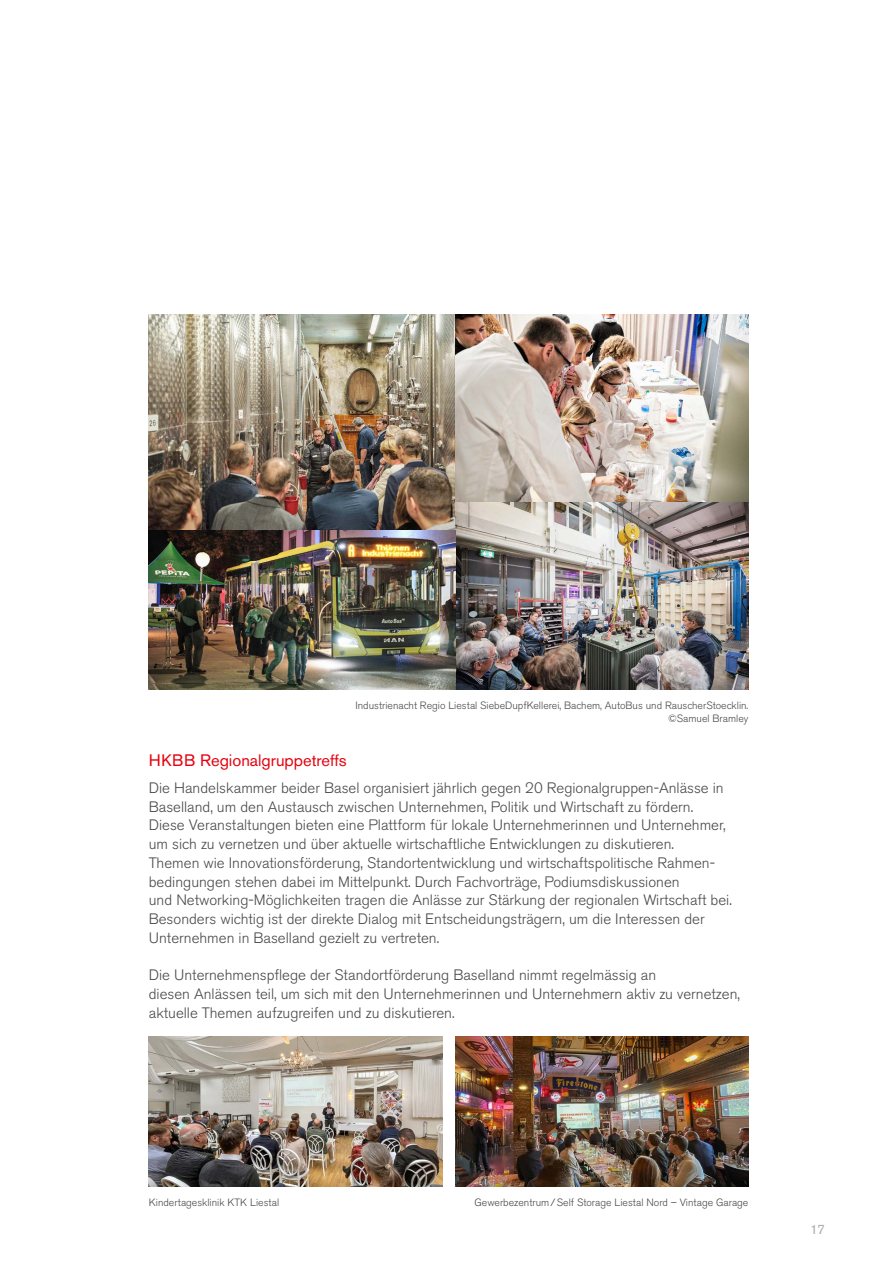
<style>
.page{position:relative;width:893px;height:1263px;background:#fff}
.page>*{position:absolute;margin:0;border:0;box-sizing:border-box;transform-origin:0 0}
.t1{font:16.5px "Akzidenz Grotesk BE";color:#e7000e}
.t2{font:300 15px/18.8px "Akzidenz Grotesk BE";color:#474847}
.t3{font:13.5px "Akzidenz Grotesk BE";color:#adafaf}
.t4{font:300 10.5px/13.5px "Akzidenz Grotesk BE";color:#474847;text-align:right}
</style>
<div class="page">
<img style="left:149px;top:315px;width:599px;height:375px">
<img style="left:455px;top:1037px;width:293px;height:150px">
<img style="left:149px;top:1037px;width:293px;height:150px">
<p class="t4" style="left:355px;top:698px;width:395px">Industrienacht Regio Liestal SiebeDupfKellerei, Bachem, AutoBus und RauscherStoecklin. ©Samuel Bramley</p>
<p class="t1" style="left:149px;top:750px;width:200px">HKBB Regionalgruppetreffs</p>
<p class="t2" style="left:149px;top:779px;width:585px">Die Handelskammer beider Basel organisiert jährlich gegen 20 Regionalgruppen-Anlässe in Baselland, um den Austausch zwischen Unternehmen, Politik und Wirtschaft zu fördern.<br>Diese Veranstaltungen bieten eine Plattform für lokale Unternehmerinnen und Unternehmer, um sich zu vernetzen und über aktuelle wirtschaftliche Entwicklungen zu diskutieren.<br>Themen wie Innovationsförderung, Standortentwicklung und wirtschaftspolitische Rahmen&shy;bedingungen stehen dabei im Mittelpunkt. Durch Fachvorträge, Podiumsdiskussionen<br>und Networking-Möglichkeiten tragen die Anlässe zur Stärkung der regionalen Wirtschaft bei.<br>Besonders wichtig ist der direkte Dialog mit Entscheidungsträgern, um die Interessen der Unternehmen in Baselland gezielt zu vertreten.</p>
<p class="t2" style="left:149px;top:966px;width:593px">Die Unternehmenspflege der Standortförderung Baselland nimmt regelmässig an<br>diesen Anlässen teil, um sich mit den Unternehmerinnen und Unternehmern aktiv zu vernetzen, aktuelle Themen aufzugreifen und zu diskutieren.</p>
<p class="t4" style="left:149px;top:1195px;width:132px">Kindertagesklinik KTK Liestal</p>
<p class="t4" style="left:474px;top:1195px;width:275px">Gewerbezentrum/Self Storage Liestal Nord – Vintage Garage</p>
<p class="t3" style="left:810px;top:1221px;width:16px">17</p>
</div>
